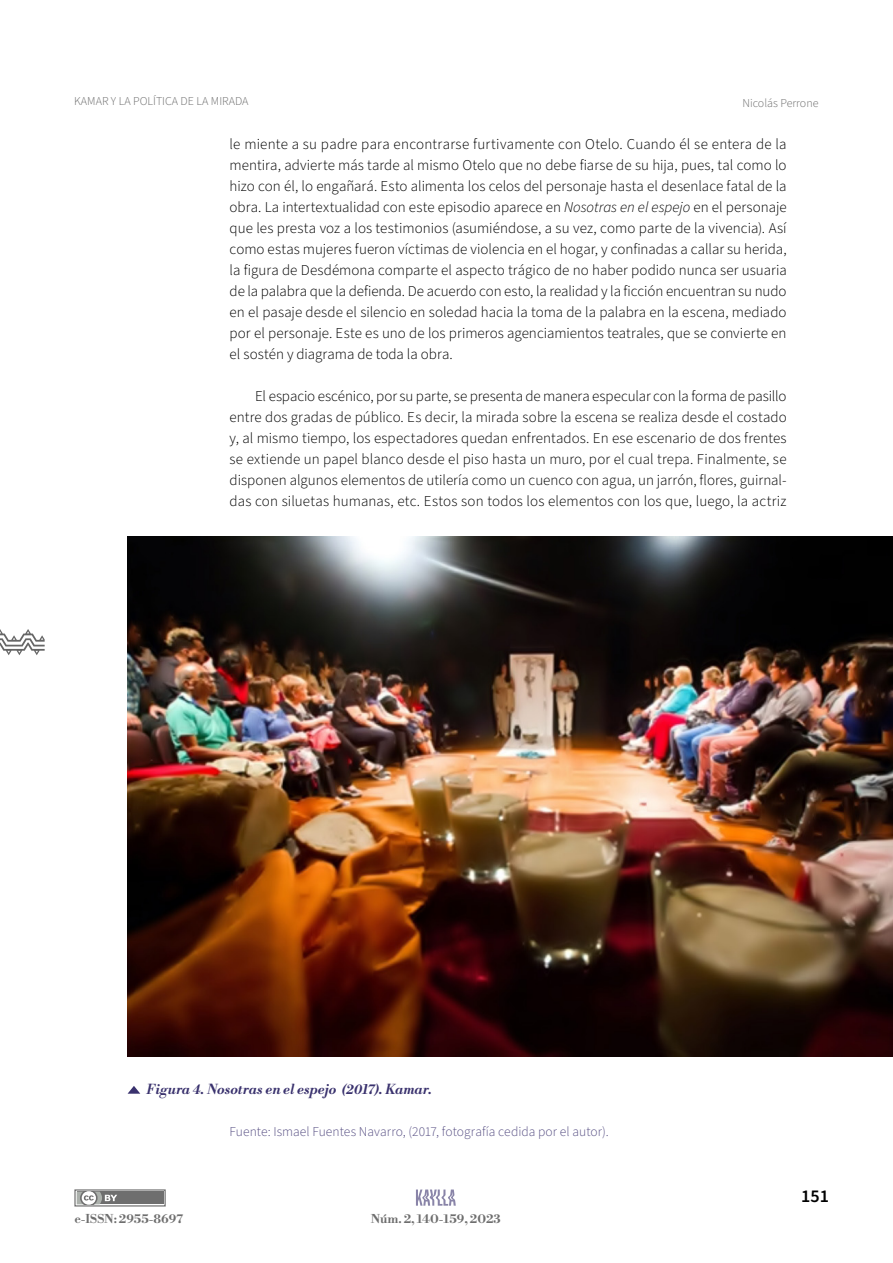
<style>
.page{position:relative;width:893px;height:1263px;background:#fff}
.page>*{position:absolute;margin:0;border:0;box-sizing:border-box;transform-origin:0 0}
.t1{font:600 18px "Source Sans 3";color:#000}
.t2{font:300 15px/21px "Source Sans 3";letter-spacing:.005em;color:#000;text-align:justify}
.t3{font:300 13.5px "Source Sans 3";color:#585084}
.t4{font:italic 700 13.5px "Libre Bodoni";letter-spacing:.01em;color:#3a326e}
.t5{font:300 12px "Source Sans 3";color:#6e6e6e}
.t6{font:700 12px "Libre Bodoni";color:#6e6e6e}
.s1{font-style:italic}
</style>
<div class="page">
<svg style="left:0;top:629px;width:45px;height:26px"></svg>
<svg style="left:74px;top:1189px;width:92px;height:17px"></svg>
<div style="left:77px;top:1191px;width:86px;height:13px;background:#6e6e6e"></div>
<svg style="left:77px;top:1191px;width:40px;height:13px"></svg>
<svg style="left:416px;top:1189px;width:40px;height:17px"></svg>
<svg style="left:128px;top:1086px;width:12px;height:8px"></svg>
<img style="left:128px;top:536px;width:765px;height:520px">
<p class="t5" style="left:74px;top:93px;width:176px">KAMAR Y LA POLÍTICA DE LA MIRADA</p>
<p class="t5" style="left:742px;top:95px;width:78px">Nicolás Perrone</p>
<p class="t2" style="left:230px;top:134px;width:559px">le miente a su padre para encontrarse furtivamente con Otelo. Cuando él se entera de la mentira, advierte más tarde al mismo Otelo que no debe fiarse de su hija, pues, tal como lo hizo con él, lo engañará. Esto alimenta los celos del personaje hasta el desenlace fatal de la obra. La intertextualidad con este episodio aparece en <span class="s1">Nosotras en el espejo</span> en el personaje que les presta voz a los testimonios (asumiéndose, a su vez, como parte de la vivencia). Así como estas mujeres fueron víctimas de violencia en el hogar, y confinadas a callar su herida, la figura de Desdémona comparte el aspecto trágico de no haber podido nunca ser usuaria de la palabra que la defienda. De acuerdo con esto, la realidad y la ficción encuentran su nudo en el pasaje desde el silencio en soledad hacia la toma de la palabra en la escena, mediado por el personaje. Este es uno de los primeros agenciamientos teatrales, que se convierte en el sostén y diagrama de toda la obra.</p>
<p class="t2" style="left:230px;top:386px;width:559px;text-indent:26px">El espacio escénico, por su parte, se presenta de manera especular con la forma de pasillo entre dos gradas de público. Es decir, la mirada sobre la escena se realiza desde el costado y, al mismo tiempo, los espectadores quedan enfrentados. En ese escenario de dos frentes se extiende un papel blanco desde el piso hasta un muro, por el cual trepa. Finalmente, se disponen algunos elementos de utilería como un cuenco con agua, un jarrón, flores, guirnal&shy;das con siluetas humanas, etc. Estos son todos los elementos con los que, luego, la actriz</p>
<p class="t4" style="left:147px;top:1078px;width:287px">Figura 4. Nosotras en el espejo (2017). Kamar.</p>
<p class="t6" style="left:74px;top:1208px;width:110px">e-ISSN: 2955-8697</p>
<p class="t3" style="left:230px;top:1122px;width:380px">Fuente: Ismael Fuentes Navarro, (2017, fotografía cedida por el autor).</p>
<p class="t6" style="left:371px;top:1208px;width:131px">Núm. 2, 140-159, 2023</p>
<p class="t1" style="left:801px;top:1184px;width:29px">151</p>
</div>
